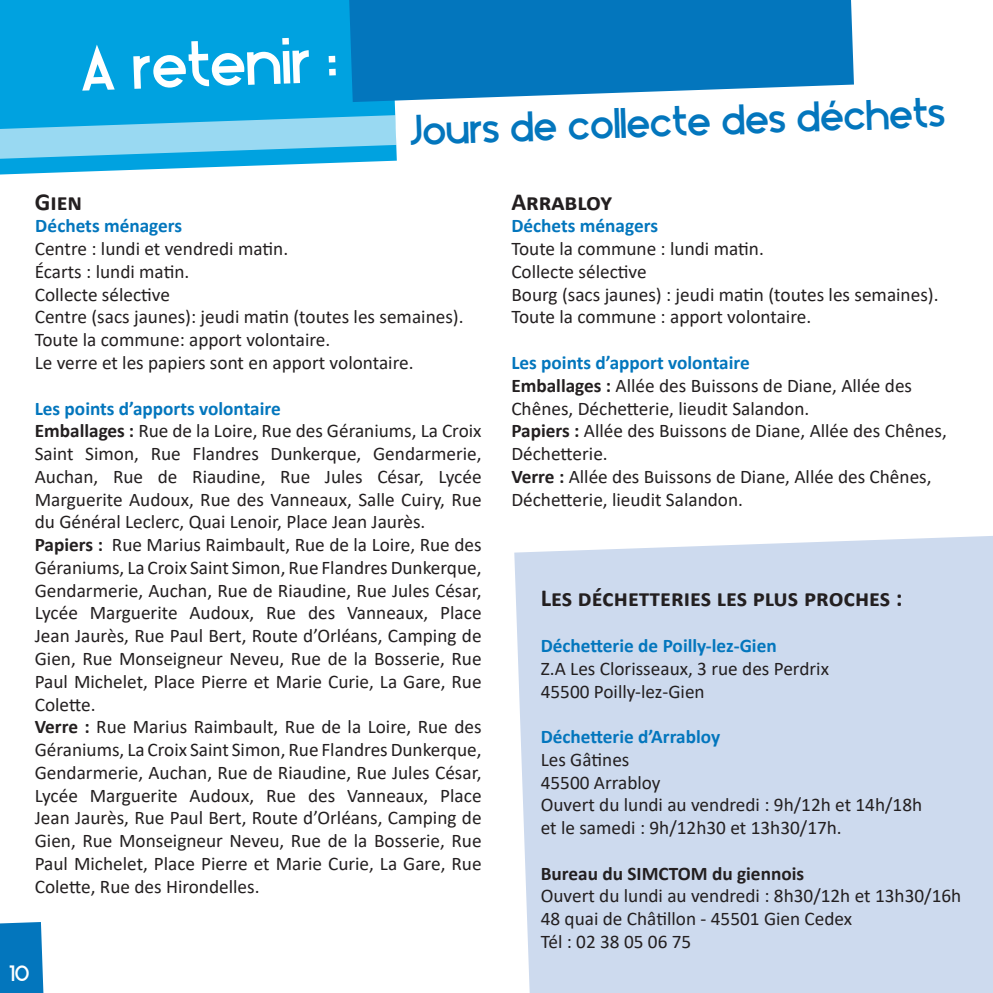
<style>
.page{position:relative;width:993px;height:993px;background:#fff}
.page>*{position:absolute;margin:0;border:0;box-sizing:border-box;transform-origin:0 0}
.t1{font:66.5px "Blissful Thinking";color:#fff}
.t2{font:43.75px "Blissful Thinking";color:#0376bd}
.t3{font:700 24.5px "Calibri";color:#231f20}
.t4{font:22.75px "Blissful Thinking";color:#fff}
.t5{font:19.25px/22.8px "Calibri";color:#231f20}
.t6{font:700 19.25px "Calibri";color:#0376bd}
.t7{font:700 19.25px "Calibri";color:#231f20}
.s1{font-weight:700;color:#0376bd}
.s2{font-weight:700}
</style>
<div class="page">
<div style="left:0;top:922px;width:43px;height:70px;background:#0376bd"></div>
<div style="left:514px;top:536px;width:478px;height:456px;background:#cddaee"></div>
<div style="left:0;top:0;width:396px;height:174px;background:#00a2e0"></div>
<svg style="left:0;top:115px;width:396px;height:45px;background:#65c6eb"></svg>
<svg style="left:349px;top:0;width:504px;height:102px;background:#1782c3"></svg>
<h1 class="t1" style="left:80px;top:31px;width:258px;rotate:-2deg">A retenir :</h1>
<h2 class="t2" style="left:409px;top:106px;width:537px;rotate:-2deg">Jours de collecte des déchets</h2>
<p class="t3" style="left:35px;top:184px;width:49px">Gien</p>
<p class="t6" style="left:35px;top:212px;width:148px">Déchets ménagers</p>
<p class="t5" style="left:35px;top:237px;width:430px">Centre : lundi et vendredi matin.<br>Écarts : lundi matin.<br>Collecte sélective<br>Centre (sacs jaunes): jeudi matin (toutes les semaines).<br>Toute la commune: apport volontaire.<br>Le verre et les papiers sont en apport volontaire.</p>
<p class="t5" style="left:35px;top:396px;width:448px"><span class="s1">Les points d’apports volontaire<br></span><span class="s2">Emballages :</span> Rue de la Loire, Rue des Géraniums, La Croix Saint Simon, Rue Flandres Dunkerque, Gendarmerie, Auchan, Rue de Riaudine, Rue Jules César, Lycée Marguerite Audoux, Rue des Vanneaux, Salle Cuiry, Rue du Général Leclerc, Quai Lenoir, Place Jean Jaurès.<br><span class="s2">Papiers :</span> Rue Marius Raimbault, Rue de la Loire, Rue des Géraniums, La Croix Saint Simon, Rue Flandres Dunkerque, Gendarmerie, Auchan, Rue de Riaudine, Rue Jules César, Lycée Marguerite Audoux, Rue des Vanneaux, Place Jean Jaurès, Rue Paul Bert, Route d’Orléans, Camping de Gien, Rue Monseigneur Neveu, Rue de la Bosserie, Rue Paul Michelet, Place Pierre et Marie Curie, La Gare, Rue Colette.<br><span class="s2">Verre :</span> Rue Marius Raimbault, Rue de la Loire, Rue des Géraniums, La Croix Saint Simon, Rue Flandres Dunkerque, Gendarmerie, Auchan, Rue de Riaudine, Rue Jules César, Lycée Marguerite Audoux, Rue des Vanneaux, Place Jean Jaurès, Rue Paul Bert, Route d’Orléans, Camping de Gien, Rue Monseigneur Neveu, Rue de la Bosserie, Rue Paul Michelet, Place Pierre et Marie Curie, La Gare, Rue Colette, Rue des Hirondelles.</p>
<p class="t4" style="left:10px;top:960px;width:21px">10</p>
<p class="t3" style="left:511px;top:184px;width:102px">Arrabloy</p>
<p class="t6" style="left:511px;top:212px;width:148px">Déchets ménagers</p>
<p class="t5" style="left:511px;top:237px;width:428px">Toute la commune : lundi matin.<br>Collecte sélective<br>Bourg (sacs jaunes) : jeudi matin (toutes les semaines).<br>Toute la commune : apport volontaire.</p>
<p class="t5" style="left:511px;top:350px;width:437px"><span class="s1">Les points d’apport volontaire<br></span><span class="s2">Emballages :</span> Allée des Buissons de Diane, Allée des Chênes, Déchetterie, lieudit Salandon.<br><span class="s2">Papiers :</span> Allée des Buissons de Diane, Allée des Chênes, Déchetterie.<br><span class="s2">Verre :</span> Allée des Buissons de Diane, Allée des Chênes, Déchetterie, lieudit Salandon.</p>
<p class="t3" style="left:540px;top:580px;width:363px">Les déchetteries les plus proches :</p>
<p class="t6" style="left:540px;top:631px;width:237px">Déchetterie de Poilly-lez-Gien</p>
<p class="t5" style="left:540px;top:656px;width:290px">Z.A Les Clorisseaux, 3 rue des Perdrix<br>45500 Poilly-lez-Gien</p>
<p class="t6" style="left:540px;top:722px;width:181px">Déchetterie d’Arrabloy</p>
<p class="t5" style="left:540px;top:747px;width:383px">Les Gâtines<br>45500 Arrabloy<br>Ouvert du lundi au vendredi : 9h/12h et 14h/18h et le samedi : 9h/12h30 et 13h30/17h.</p>
<p class="t7" style="left:540px;top:859px;width:265px">Bureau du SIMCTOM du giennois</p>
<p class="t5" style="left:540px;top:883px;width:422px">Ouvert du lundi au vendredi : 8h30/12h et 13h30/16h<br>48 quai de Châtillon - 45501 Gien Cedex<br>Tél : 02 38 05 06 75</p>
</div>
